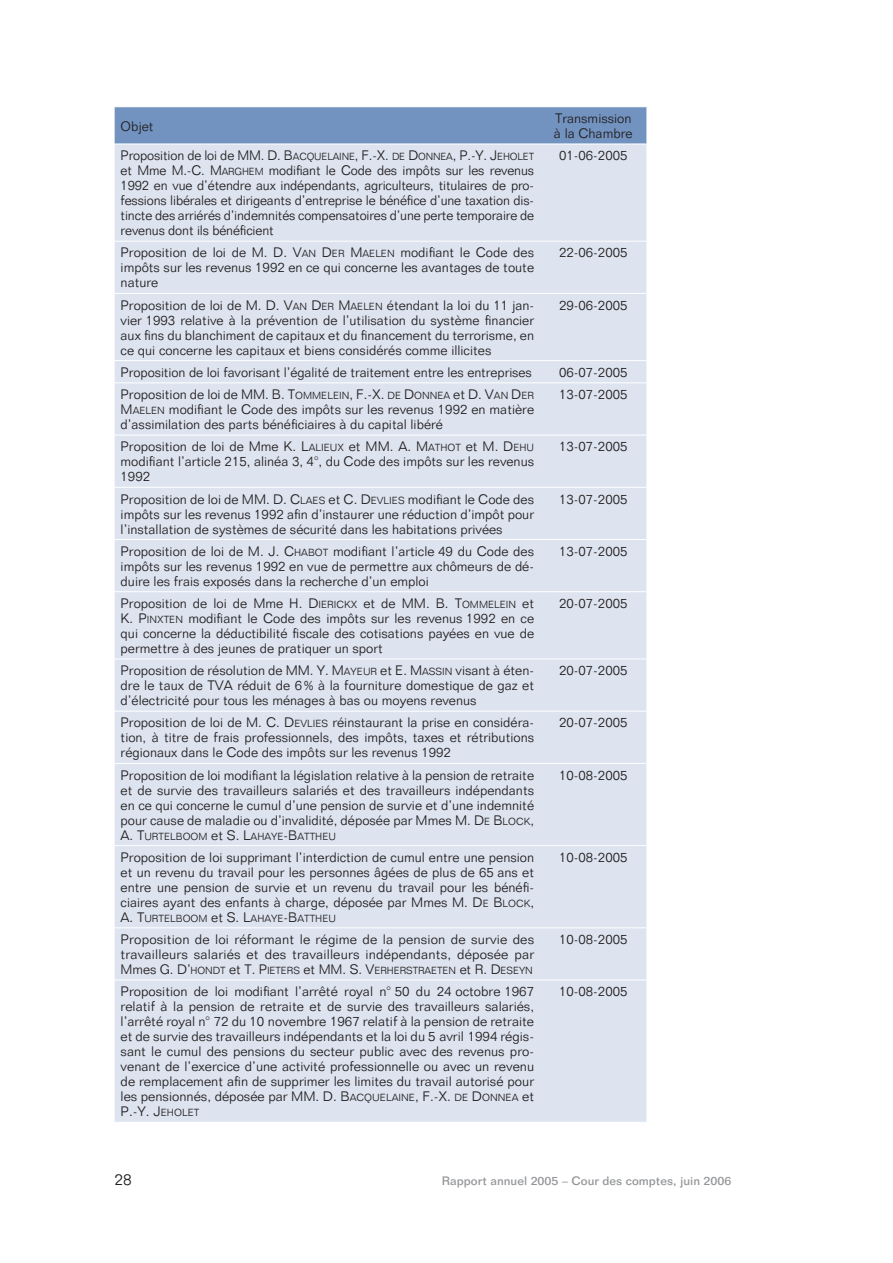
<style>
.page{position:relative;width:893px;height:1263px;background:#fff}
.page>*{position:absolute;margin:0;border:0;box-sizing:border-box;transform-origin:0 0}
.t1{font:300 15.75px "Folio BT";color:#231f20}
.t2{font:300 13.5px/15px "Folio BT";color:#231f20;text-align:justify}
.t3{font:500 12px "Folio BT";color:#939598}
.t4{font:300 10.2px "Folio BT";color:#231f20}
.s1{font-size:10.2px}
.s2{font-size:13.5px}
</style>
<div class="page">
<div style="left:115px;top:107px;width:531px;height:37px;background:#7293c0"></div>
<div style="left:115px;top:145px;width:531px;height:977px;background:#dde4f0"></div>
<hr style="left:115px;top:241px;width:531px;height:1px;background:#fff">
<hr style="left:115px;top:293px;width:531px;height:1px;background:#fff">
<hr style="left:115px;top:360px;width:531px;height:1px;background:#fff">
<hr style="left:115px;top:382px;width:531px;height:1px;background:#fff">
<hr style="left:115px;top:435px;width:531px;height:1px;background:#fff">
<hr style="left:115px;top:487px;width:531px;height:1px;background:#fff">
<hr style="left:115px;top:539px;width:531px;height:1px;background:#fff">
<hr style="left:115px;top:591px;width:531px;height:1px;background:#fff">
<hr style="left:115px;top:659px;width:531px;height:1px;background:#fff">
<hr style="left:115px;top:711px;width:531px;height:1px;background:#fff">
<hr style="left:115px;top:763px;width:531px;height:1px;background:#fff">
<hr style="left:115px;top:845px;width:531px;height:1px;background:#fff">
<hr style="left:115px;top:927px;width:531px;height:1px;background:#fff">
<hr style="left:115px;top:980px;width:531px;height:1px;background:#fff">
<p class="t2" style="left:121px;top:120px;width:35px">Objet</p>
<p class="t2" style="left:554px;top:112px;width:80px">Transmission à la Chambre</p>
<p class="t2" style="left:121px;top:150px;width:415px">Proposition de loi de MM. D. B<span class="s1">ACQUELAINE</span>, F.-X. <span class="s1">DE</span> D<span class="s1">ONNEA</span>, P.-Y. J<span class="s1">EHOLET </span>et Mme M.-C. M<span class="s1">ARGHEM</span> modifiant le Code des impôts sur les revenus 1992 en vue d’étendre aux indépendants, agriculteurs, titulaires de pro&shy;fessions libérales et dirigeants d’entreprise le bénéfice d’une taxation dis&shy;tincte des arriérés d’indemnités compensatoires d’une perte temporaire de revenus dont ils bénéficient</p>
<p class="t2" style="left:559px;top:150px;width:70px">01-06-2005</p>
<p class="t2" style="left:121px;top:247px;width:415px">Proposition de loi de M. D. V<span class="s1">AN</span> D<span class="s1">ER</span> M<span class="s1">AELEN</span> modifiant le Code des impôts sur les revenus 1992 en ce qui concerne les avantages de toute nature</p>
<p class="t2" style="left:559px;top:247px;width:70px">22-06-2005</p>
<p class="t2" style="left:121px;top:299px;width:415px">Proposition de loi de M. D. V<span class="s1">AN</span> D<span class="s1">ER</span> M<span class="s1">AELEN</span> étendant la loi du 11 jan&shy;vier 1993 relative à la prévention de l’utilisation du système financier aux fins du blanchiment de capitaux et du financement du terrorisme, en ce qui concerne les capitaux et biens considérés comme illicites</p>
<p class="t2" style="left:559px;top:299px;width:70px">29-06-2005</p>
<p class="t2" style="left:121px;top:366px;width:413px">Proposition de loi favorisant l’égalité de traitement entre les entreprises</p>
<p class="t2" style="left:559px;top:366px;width:70px">06-07-2005</p>
<p class="t2" style="left:121px;top:388px;width:415px">Proposition de loi de MM. B. T<span class="s1">OMMELEIN</span>, F.-X. <span class="s1">DE</span> D<span class="s1">ONNEA</span> et D. V<span class="s1">AN</span> D<span class="s1">ER </span>M<span class="s1">AELEN</span> modifiant le Code des impôts sur les revenus 1992 en matière d’assimilation des parts bénéficiaires à du capital libéré</p>
<p class="t2" style="left:559px;top:388px;width:70px">13-07-2005</p>
<p class="t2" style="left:121px;top:441px;width:415px">Proposition de loi de Mme K. L<span class="s1">ALIEUX</span> et MM. A. M<span class="s1">ATHOT</span> et M. D<span class="s1">EHU </span>modifiant l’article 215, alinéa 3, 4°, du Code des impôts sur les revenus 1992</p>
<p class="t2" style="left:559px;top:441px;width:70px">13-07-2005</p>
<p class="t2" style="left:121px;top:493px;width:415px">Proposition de loi de MM. D. C<span class="s1">LAES</span> et C. D<span class="s1">EVLIES</span> modifiant le Code des impôts sur les revenus 1992 afin d’instaurer une réduction d’impôt pour l’installation de systèmes de sécurité dans les habitations privées</p>
<p class="t2" style="left:559px;top:493px;width:70px">13-07-2005</p>
<p class="t2" style="left:121px;top:545px;width:415px">Proposition de loi de M. J. C<span class="s1">HABOT</span> modifiant l’article 49 du Code des impôts sur les revenus 1992 en vue de permettre aux chômeurs de dé&shy;duire les frais exposés dans la recherche d’un emploi</p>
<p class="t2" style="left:559px;top:545px;width:70px">13-07-2005</p>
<p class="t2" style="left:121px;top:597px;width:415px">Proposition de loi de Mme H. D<span class="s1">IERICKX</span> et de MM. B. T<span class="s1">OMMELEIN</span> et K. P<span class="s1">INXTEN</span> modifiant le Code des impôts sur les revenus 1992 en ce qui concerne la déductibilité fiscale des cotisations payées en vue de permettre à des jeunes de pratiquer un sport</p>
<p class="t2" style="left:559px;top:597px;width:70px">20-07-2005</p>
<p class="t2" style="left:121px;top:664px;width:415px">Proposition de résolution de MM. Y. M<span class="s1">AYEUR</span> et E. M<span class="s1">ASSIN</span> visant à éten&shy;dre le taux de TVA réduit de 6 % à la fourniture domestique de gaz et d’électricité pour tous les ménages à bas ou moyens revenus</p>
<p class="t2" style="left:559px;top:664px;width:70px">20-07-2005</p>
<p class="t2" style="left:121px;top:717px;width:415px">Proposition de loi de M. C. D<span class="s1">EVLIES</span> réinstaurant la prise en considéra&shy;tion, à titre de frais professionnels, des impôts, taxes et rétributions régionaux dans le Code des impôts sur les revenus 1992</p>
<p class="t2" style="left:559px;top:717px;width:70px">20-07-2005</p>
<p class="t2" style="left:121px;top:769px;width:415px">Proposition de loi modifiant la législation relative à la pension de retraite et de survie des travailleurs salariés et des travailleurs indépendants en ce qui concerne le cumul d’une pension de survie et d’une indemnité pour cause de maladie ou d’invalidité, déposée par Mmes M. D<span class="s1">E</span> B<span class="s1">LOCK</span>,</p>
<p class="t4" style="left:121px;top:832px;width:217px"><span class="s2">A. T</span>URTELBOOM <span class="s2">et S. L</span>AHAYE<span class="s2">-B</span>ATTHEU</p>
<p class="t2" style="left:559px;top:769px;width:70px">10-08-2005</p>
<p class="t2" style="left:121px;top:851px;width:415px">Proposition de loi supprimant l’interdiction de cumul entre une pension et un revenu du travail pour les personnes âgées de plus de 65 ans et entre une pension de survie et un revenu du travail pour les bénéfi&shy;ciaires ayant des enfants à charge, déposée par Mmes M. D<span class="s1">E</span> B<span class="s1">LOCK</span>,</p>
<p class="t4" style="left:121px;top:915px;width:217px"><span class="s2">A. T</span>URTELBOOM <span class="s2">et S. L</span>AHAYE<span class="s2">-B</span>ATTHEU</p>
<p class="t2" style="left:121px;top:933px;width:415px">Proposition de loi réformant le régime de la pension de survie des travailleurs salariés et des travailleurs indépendants, déposée par</p>
<p class="t4" style="left:121px;top:967px;width:413px"><span class="s2">Mmes G. D’</span>HONDT <span class="s2">et T. P</span>IETERS <span class="s2">et MM. S. V</span>ERHERSTRAETEN <span class="s2">et R. D</span>ESEYN</p>
<p class="t2" style="left:559px;top:851px;width:70px">10-08-2005</p>
<p class="t2" style="left:559px;top:933px;width:70px">10-08-2005</p>
<p class="t2" style="left:121px;top:986px;width:415px">Proposition de loi modifiant l’arrêté royal n° 50 du 24 octobre 1967 relatif à la pension de retraite et de survie des travailleurs salariés, l’arrêté royal n° 72 du 10 novembre 1967 relatif à la pension de retraite et de survie des travailleurs indépendants et la loi du 5 avril 1994 régis&shy;sant le cumul des pensions du secteur public avec des revenus pro&shy;venant de l’exercice d’une activité professionnelle ou avec un revenu de remplacement afin de supprimer les limites du travail autorisé pour les pensionnés, déposée par MM. D. B<span class="s1">ACQUELAINE</span>, F.-X. <span class="s1">DE</span> D<span class="s1">ONNEA</span> et P.-Y. J<span class="s1">EHOLET</span></p>
<p class="t2" style="left:559px;top:986px;width:70px">10-08-2005</p>
<p class="t1" style="left:115px;top:1174px;width:19px">28</p>
<p class="t3" style="left:442px;top:1177px;width:291px">Rapport annuel 2005 – Cour des comptes, juin 2006</p>
</div>
